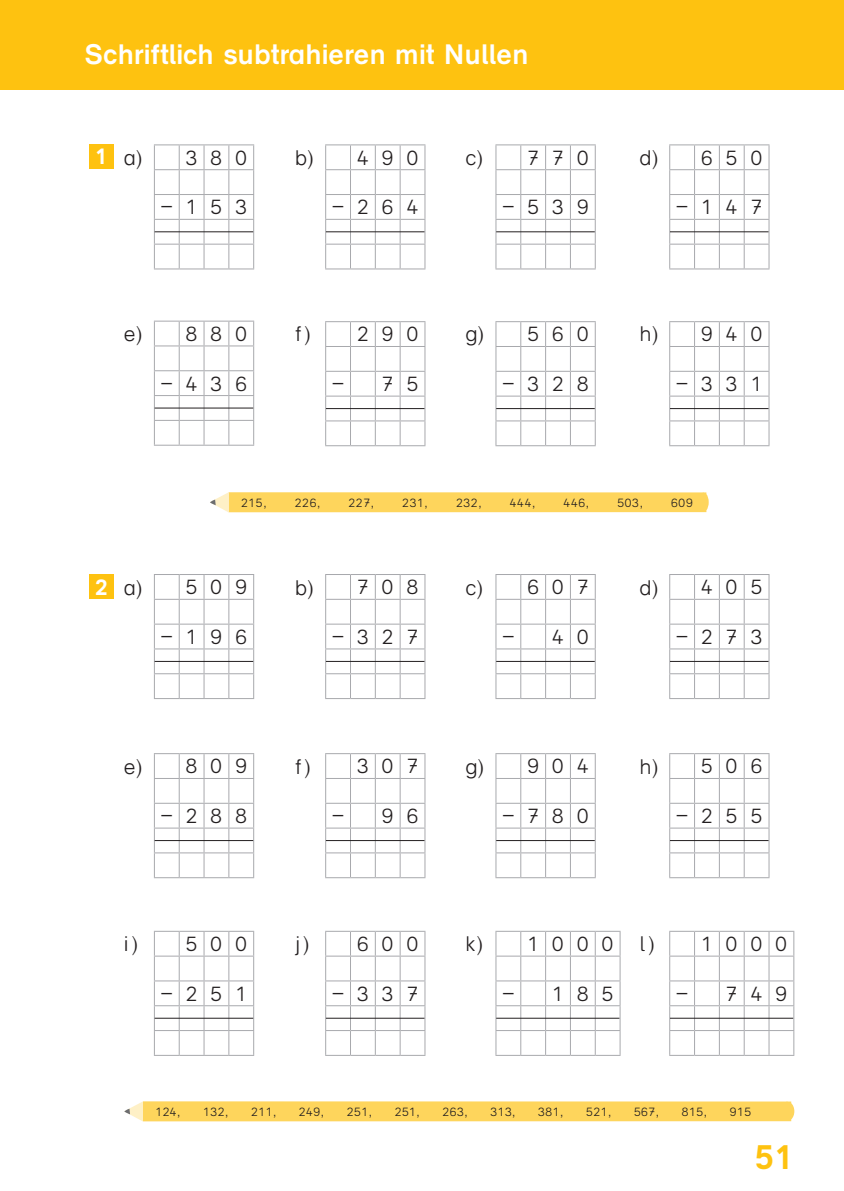
<style>
.page{position:relative;width:844px;height:1191px;background:#fff}
.page>*{position:absolute;margin:0;border:0;box-sizing:border-box;transform-origin:0 0}
.t1{font:700 35px "bs Druckschrift Gru 1";color:#fec210}
.t2{font:700 28px "bs Druckschrift Gru 1";color:#fff}
.t3{font:300 21px "bs Druckschrift Gru 1";letter-spacing:.625em;color:#231f20}
.t4{font:300 12.25px "bs Druckschrift Gru 1";letter-spacing:.04em;color:#231f20}
.s1{font-weight:700;font-size:22.75px;color:#fff}
</style>
<div class="page">
<div style="left:0;top:0;width:843px;height:89px;background:#fec210"></div>
<svg style="left:89px;top:574px;width:25px;height:25px"></svg>
<svg style="left:154px;top:574px;width:100px;height:125px"></svg>
<hr style="left:155px;top:661px;width:98px;height:1px;background:#231f20">
<svg style="left:154px;top:930px;width:100px;height:125px"></svg>
<hr style="left:155px;top:1017px;width:98px;height:1px;background:#231f20">
<svg style="left:154px;top:753px;width:100px;height:125px"></svg>
<hr style="left:155px;top:840px;width:98px;height:1px;background:#231f20">
<svg style="left:669px;top:574px;width:100px;height:125px"></svg>
<hr style="left:669px;top:661px;width:99px;height:1px;background:#231f20">
<svg style="left:669px;top:753px;width:100px;height:125px"></svg>
<hr style="left:669px;top:840px;width:99px;height:1px;background:#231f20">
<svg style="left:495px;top:574px;width:100px;height:125px"></svg>
<hr style="left:496px;top:661px;width:98px;height:1px;background:#231f20">
<svg style="left:495px;top:930px;width:125px;height:125px"></svg>
<hr style="left:496px;top:1017px;width:123px;height:1px;background:#231f20">
<svg style="left:669px;top:930px;width:125px;height:125px"></svg>
<hr style="left:669px;top:1017px;width:124px;height:1px;background:#231f20">
<svg style="left:495px;top:753px;width:100px;height:125px"></svg>
<hr style="left:496px;top:840px;width:98px;height:1px;background:#231f20">
<svg style="left:325px;top:574px;width:100px;height:125px"></svg>
<hr style="left:326px;top:661px;width:98px;height:1px;background:#231f20">
<svg style="left:325px;top:930px;width:100px;height:125px"></svg>
<hr style="left:326px;top:1017px;width:98px;height:1px;background:#231f20">
<svg style="left:325px;top:753px;width:100px;height:125px"></svg>
<hr style="left:326px;top:840px;width:98px;height:1px;background:#231f20">
<svg style="left:124px;top:1101px;width:670px;height:20px;background:#fdd663"></svg>
<svg style="left:154px;top:321px;width:100px;height:125px"></svg>
<hr style="left:155px;top:407px;width:98px;height:1px;background:#231f20">
<svg style="left:669px;top:321px;width:100px;height:125px"></svg>
<hr style="left:669px;top:408px;width:99px;height:1px;background:#231f20">
<svg style="left:495px;top:321px;width:100px;height:125px"></svg>
<hr style="left:496px;top:408px;width:98px;height:1px;background:#231f20">
<svg style="left:325px;top:321px;width:100px;height:125px"></svg>
<hr style="left:326px;top:408px;width:98px;height:1px;background:#231f20">
<svg style="left:89px;top:144px;width:25px;height:25px"></svg>
<svg style="left:154px;top:144px;width:100px;height:125px"></svg>
<hr style="left:155px;top:231px;width:98px;height:1px;background:#231f20">
<svg style="left:669px;top:144px;width:100px;height:125px"></svg>
<hr style="left:669px;top:231px;width:99px;height:1px;background:#231f20">
<svg style="left:495px;top:144px;width:100px;height:125px"></svg>
<hr style="left:496px;top:231px;width:98px;height:1px;background:#231f20">
<svg style="left:325px;top:144px;width:100px;height:125px"></svg>
<hr style="left:326px;top:231px;width:98px;height:1px;background:#231f20">
<svg style="left:210px;top:492px;width:498px;height:20px;background:#fdd664"></svg>
<h2 class="t2" style="left:84px;top:38px;width:445px">Schriftlich subtrahieren mit Nullen</h2>
<p class="t3" style="left:95px;top:145px;width:153px"><span class="s1">1</span> a) 380</p>
<p class="t3" style="left:160px;top:195px;width:88px">−153</p>
<p class="t3" style="left:124px;top:321px;width:124px">e) 880</p>
<p class="t3" style="left:160px;top:371px;width:88px">−436</p>
<p class="t3" style="left:295px;top:145px;width:124px">b) 490</p>
<p class="t3" style="left:331px;top:195px;width:88px">−264</p>
<p class="t3" style="left:295px;top:322px;width:124px">f) 290</p>
<p class="t3" style="left:331px;top:371px;width:15px">−</p>
<p class="t3" style="left:382px;top:371px;width:38px">7 5</p>
<p class="t3" style="left:465px;top:145px;width:124px">c) 770</p>
<p class="t3" style="left:501px;top:195px;width:88px">−539</p>
<p class="t3" style="left:465px;top:322px;width:124px">g) 560</p>
<p class="t3" style="left:501px;top:371px;width:88px">−328</p>
<p class="t3" style="left:639px;top:145px;width:124px">d) 650</p>
<p class="t3" style="left:675px;top:195px;width:88px">−147</p>
<p class="t3" style="left:639px;top:322px;width:124px">h) 940</p>
<p class="t3" style="left:675px;top:371px;width:88px">−331</p>
<p class="t4" style="left:241px;top:496px;width:27px">215,</p>
<p class="t4" style="left:295px;top:496px;width:27px">226,</p>
<p class="t4" style="left:348px;top:496px;width:27px">227,</p>
<p class="t4" style="left:402px;top:496px;width:27px">231,</p>
<p class="t4" style="left:456px;top:496px;width:27px">232,</p>
<p class="t4" style="left:509px;top:496px;width:27px">444,</p>
<p class="t4" style="left:563px;top:496px;width:27px">446,</p>
<p class="t4" style="left:617px;top:496px;width:27px">503,</p>
<p class="t4" style="left:671px;top:496px;width:23px">609</p>
<p class="t3" style="left:95px;top:575px;width:153px"><span class="s1">2</span> a) 509</p>
<p class="t3" style="left:160px;top:624px;width:88px">−196</p>
<p class="t3" style="left:124px;top:754px;width:124px">e) 809</p>
<p class="t3" style="left:160px;top:803px;width:88px">−288</p>
<p class="t3" style="left:124px;top:931px;width:124px">i) 500</p>
<p class="t3" style="left:160px;top:981px;width:88px">−251</p>
<p class="t3" style="left:295px;top:575px;width:124px">b) 708</p>
<p class="t3" style="left:331px;top:624px;width:88px">−327</p>
<p class="t3" style="left:295px;top:754px;width:124px">f) 307</p>
<p class="t3" style="left:331px;top:803px;width:15px">−</p>
<p class="t3" style="left:382px;top:803px;width:38px">9 6</p>
<p class="t3" style="left:295px;top:931px;width:124px">j) 600</p>
<p class="t3" style="left:331px;top:981px;width:88px">−337</p>
<p class="t3" style="left:465px;top:575px;width:124px">c) 607</p>
<p class="t3" style="left:501px;top:624px;width:15px">−</p>
<p class="t3" style="left:552px;top:624px;width:38px">4 0</p>
<p class="t3" style="left:639px;top:575px;width:124px">d) 405</p>
<p class="t3" style="left:675px;top:624px;width:88px">−273</p>
<p class="t3" style="left:465px;top:754px;width:124px">g) 904</p>
<p class="t3" style="left:501px;top:803px;width:88px">−780</p>
<p class="t3" style="left:639px;top:754px;width:124px">h) 506</p>
<p class="t3" style="left:675px;top:803px;width:88px">−255</p>
<p class="t3" style="left:465px;top:931px;width:149px">k) 1000</p>
<p class="t3" style="left:501px;top:981px;width:15px">−</p>
<p class="t3" style="left:552px;top:981px;width:63px">185</p>
<p class="t3" style="left:639px;top:931px;width:149px">l) 1000</p>
<p class="t3" style="left:675px;top:981px;width:15px">−</p>
<p class="t3" style="left:725px;top:981px;width:63px">749</p>
<p class="t4" style="left:155px;top:1104px;width:27px">124,</p>
<p class="t4" style="left:203px;top:1104px;width:27px">132,</p>
<p class="t4" style="left:251px;top:1104px;width:27px">211,</p>
<p class="t4" style="left:299px;top:1104px;width:27px">249,</p>
<p class="t4" style="left:347px;top:1104px;width:27px">251,</p>
<p class="t4" style="left:394px;top:1104px;width:27px">251,</p>
<p class="t4" style="left:442px;top:1104px;width:27px">263,</p>
<p class="t4" style="left:490px;top:1104px;width:27px">313,</p>
<p class="t4" style="left:538px;top:1104px;width:27px">381,</p>
<p class="t4" style="left:586px;top:1104px;width:27px">521,</p>
<p class="t4" style="left:634px;top:1104px;width:27px">567,</p>
<p class="t4" style="left:681px;top:1104px;width:27px">815,</p>
<p class="t4" style="left:729px;top:1104px;width:23px">915</p>
<h1 class="t1" style="left:754px;top:1135px;width:41px">51</h1>
</div>
